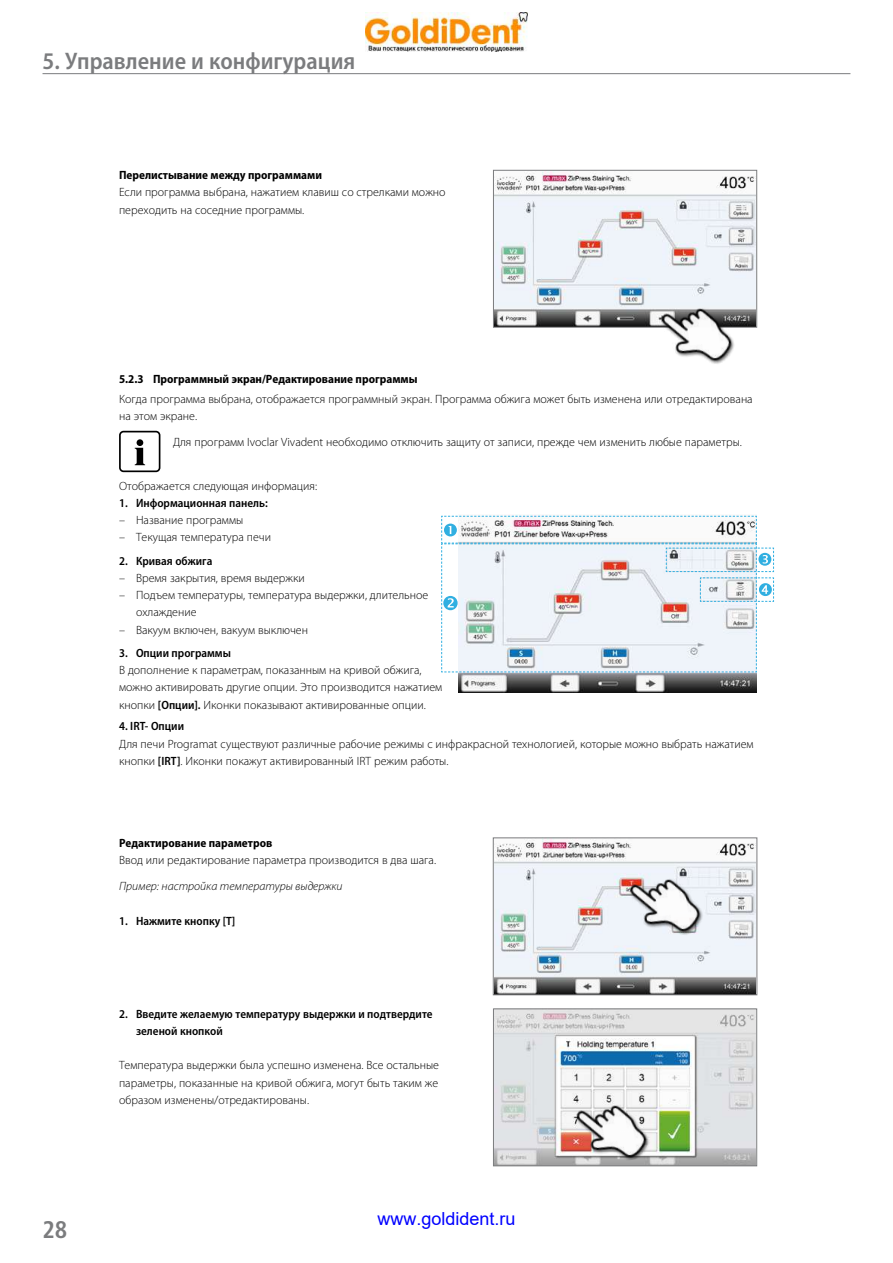
<style>
.page{position:relative;width:893px;height:1263px;background:#fff}
.page>*{position:absolute;margin:0;border:0;box-sizing:border-box;transform-origin:0 0}
.t1{font:600 semi-condensed 24px "Myriad Pro";color:#7b7c7e}
.t2{font:700 condensed 24px "Frutiger";color:#7b7c7e}
.t3{font:18px "Arial";color:#00f}
.t4{font:300 12px/17.2px "Myriad Pro";color:#000}
.t5{font:600 semi-condensed 12px/17.2px "Myriad Pro";color:#000}
.t6{font:700 semi-condensed 12px "Myriad Pro";color:#000}
.t7{font:italic 300 12px "Myriad Pro";color:#000}
.s1{font-weight:600;font-stretch:semi-condensed}
</style>
<div class="page">
<img style="left:495px;top:172px;width:260px;height:153px">
<div style="left:493px;top:170px;width:264px;height:157px;border:1px solid #7b7c7e"></div>
<img style="left:655px;top:297px;width:90px;height:67px">
<div style="left:119px;top:431px;width:41px;height:41px;border:2px solid #000;border-radius:4px"></div>
<svg style="left:135px;top:439px;width:10px;height:26px"></svg>
<img style="left:495px;top:840px;width:260px;height:153px">
<div style="left:493px;top:838px;width:264px;height:157px;border:1px solid #7b7c7e"></div>
<img style="left:623px;top:868px;width:90px;height:78px">
<img style="left:495px;top:1011px;width:260px;height:153px">
<div style="left:493px;top:1009px;width:264px;height:157px;border:1px solid #7b7c7e"></div>
<img style="left:570px;top:1094px;width:89px;height:73px">
<img style="left:459px;top:514px;width:297px;height:179px">
<svg style="left:441px;top:515px;width:333px;height:158px"></svg>
<hr style="left:43px;top:73px;width:807px;height:1px;background:#7b7c7e">
<img style="left:365px;top:12px;width:162px;height:40px">
<h1 class="t1" style="left:43px;top:48px;width:314px">5. Управление и конфигурация</h1>
<p class="t6" style="left:119px;top:168px;width:204px">Перелистывание между программами</p>
<p class="t4" style="left:119px;top:184px;width:328px">Если программа выбрана, нажатием клавиш со стрелками можно переходить на соседние программы.</p>
<p class="t6" style="left:119px;top:372px;width:300px">5.2.3 Программный экран/Редактирование программы</p>
<p class="t4" style="left:119px;top:390px;width:635px">Когда программа выбрана, отображается программный экран. Программа обжига может быть изменена или отредактирована на этом экране.</p>
<p class="t4" style="left:173px;top:434px;width:570px">Для программ Ivoclar Vivadent необходимо отключить защиту от записи, прежде чем изменить любые параметры.</p>
<p class="t4" style="left:119px;top:477px;width:200px">Отображается следующая информация:</p>
<p class="t5" style="left:119px;top:494px;width:150px">1. Информационная панель:</p>
<p class="t4" style="left:119px;top:512px;width:126px">– Название программы</p>
<p class="t4" style="left:119px;top:529px;width:154px">– Текущая температура печи</p>
<p class="t5" style="left:119px;top:552px;width:95px">2. Кривая обжига</p>
<p class="t4" style="left:119px;top:569px;width:187px">– Время закрытия, время выдержки</p>
<p class="t4" style="left:136px;top:587px;width:294px;text-indent:-17px">– Подъем температуры, температура выдержки, длительное охлаждение</p>
<p class="t4" style="left:119px;top:621px;width:191px">– Вакуум включен, вакуум выключен</p>
<p class="t5" style="left:119px;top:644px;width:113px">3. Опции программы</p>
<p class="t4" style="left:119px;top:662px;width:325px">В дополнение к параметрам, показанным на кривой обжига, можно активировать другие опции. Это производится нажатием кнопки <span class="s1">[Опции].</span> Иконки показывают активированные опции.</p>
<p class="t5" style="left:119px;top:718px;width:67px">4. IRT- Опции</p>
<p class="t4" style="left:119px;top:735px;width:636px">Для печи Programat существуют различные рабочие режимы с инфракрасной технологией, которые можно выбрать нажатием кнопки <span class="s1">[IRT]</span>. Иконки покажут активированный IRT режим работы.</p>
<p class="t6" style="left:119px;top:836px;width:155px">Редактирование параметров</p>
<p class="t4" style="left:119px;top:851px;width:319px">Ввод или редактирование параметра производится в два шага.</p>
<p class="t7" style="left:119px;top:880px;width:225px">Пример: настройка температуры выдержки</p>
<p class="t5" style="left:119px;top:912px;width:118px">1. Нажмите кнопку [T]</p>
<h1 class="t2" style="left:43px;top:1215px;width:26px">28</h1>
<p class="t5" style="left:136px;top:1005px;width:298px;text-indent:-17px">2. Введите желаемую температуру выдержки и подтвердите зеленой кнопкой</p>
<p class="t4" style="left:119px;top:1057px;width:321px;text-align:justify">Температура выдержки была успешно изменена. Все остальные параметры, показанные на кривой обжига, могут быть таким же образом изменены/отредактированы.</p>
<h2 class="t3" style="left:377px;top:1206px;width:140px">www.goldident.ru</h2>
</div>
